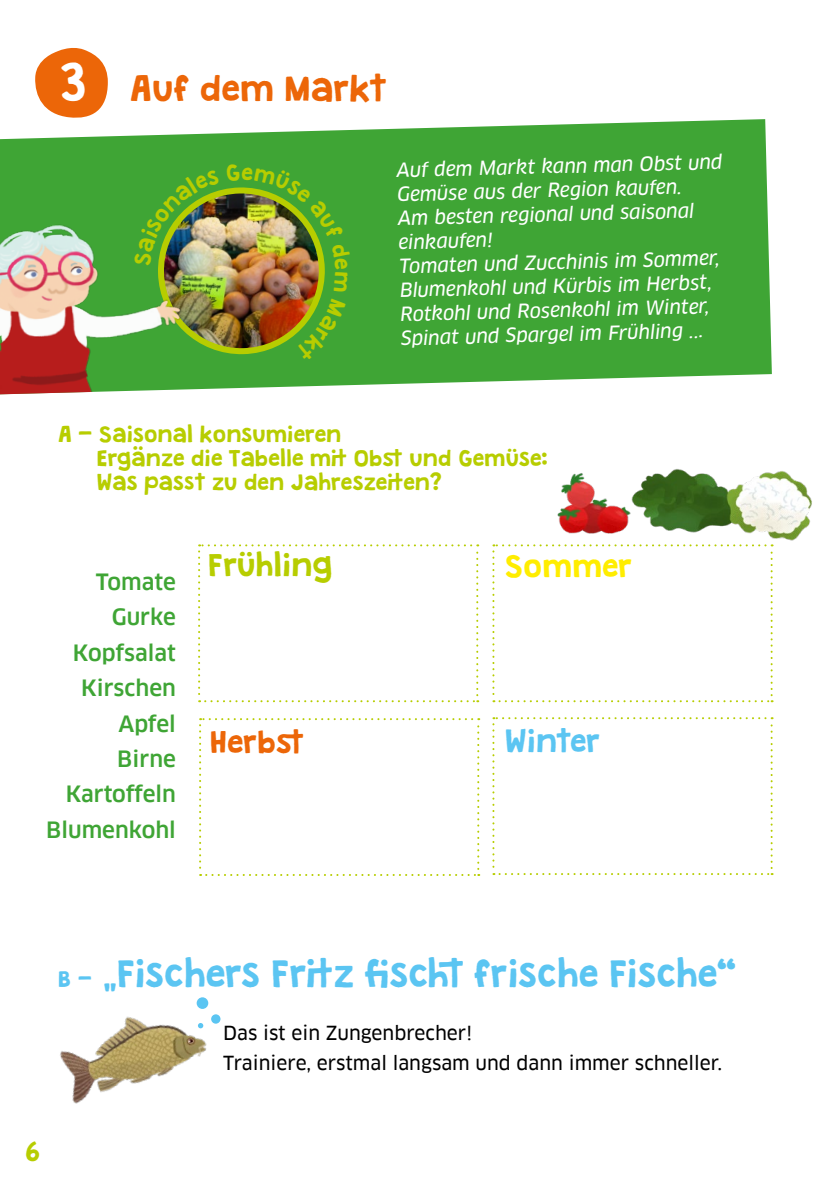
<style>
.page{position:relative;width:840px;height:1191px;background:#fff}
.page>*{position:absolute;margin:0;border:0;box-sizing:border-box;transform-origin:0 0}
.t1{font:48px "Granstander Clean";color:#fff}
.t2{font:34px "Granstander Clean";color:#5bc5f2}
.t3{font:32px "Granstander Clean";color:#ec6608}
.t4{font:28px "Granstander Clean";color:#b7cd00}
.t5{font:28px "Granstander Clean";color:#ffed00}
.t6{font:28px "Granstander Clean";color:#ec6608}
.t7{font:28px "Granstander Clean";color:#5bc5f2}
.t8{font:24px "Granstander Clean";color:#b7cd00}
.t9{font:500 22px/35.4px "Clan Pro";color:#3fa535;text-align:right}
.t10{font:20px/24px "Granstander Clean";color:#b7cd00}
.t11{font:italic 19px/23.6px "Clan Pro News";color:#fff}
.t12{font:19px/29.6px "Clan Pro News";color:#000}
.s1{font-size:20px}
</style>
<div class="page">
<svg style="left:0;top:119px;width:771px;height:268px;background:#50ad47"></svg>
<svg style="left:198px;top:544px;width:280px;height:158px"></svg>
<svg style="left:492px;top:643px;width:280px;height:59px"></svg>
<svg style="left:199px;top:718px;width:280px;height:158px"></svg>
<svg style="left:492px;top:717px;width:280px;height:158px"></svg>
<svg style="left:34px;top:48px;width:74px;height:72px"></svg>
<img style="left:60px;top:997px;width:161px;height:107px">
<svg style="left:198px;top:1023px;width:5px;height:5px"></svg>
<div style="left:211px;top:1014px;width:9px;height:9px;background:#5bc5f2;border-radius:50%"></div>
<div style="left:196px;top:997px;width:12px;height:12px;background:#5bc5f2;border-radius:50%"></div>
<img style="left:0;top:147px;width:285px;height:247px">
<img style="left:492px;top:469px;width:320px;height:172px">
<img style="left:134px;top:164px;width:216px;height:198px">
<h1 class="t1" style="left:61px;top:57px;width:28px">3</h1>
<h3 class="t3" style="left:130px;top:71px;width:258px">Auf dem Markt</h3>
<p class="t11" style="left:395px;top:160px;width:328px;rotate:-2deg">Auf dem Markt kann man Obst und<br>Gemüse aus der Region kaufen.<br>Am besten regional und saisonal einkaufen!</p>
<p class="t11" style="left:398px;top:256px;width:323px;rotate:-2deg">Tomaten und Zucchinis im Sommer, Blumenkohl und Kürbis im Herbst, Rotkohl und Rosenkohl im Winter, Spinat und Spargel im Frühling ...</p>
<p class="t10" style="left:97px;top:422px;width:452px;text-indent:-39px">A - Saisonal konsumieren<br>Ergänze die Tabelle mit Obst und Gemüse:<br>Was passt zu den Jahreszeiten?</p>
<p class="t9" style="left:46px;top:564px;width:131px">Tomate<br>Gurke<br>Kopfsalat<br>Kirschen<br>Apfel<br>Birne<br>Kartoffeln<br>Blumenkohl</p>
<h3 class="t4" style="left:208px;top:550px;width:126px">Frühling</h3>
<h3 class="t5" style="left:505px;top:551px;width:128px">Sommer</h3>
<h3 class="t6" style="left:210px;top:726px;width:96px">Herbst</h3>
<h3 class="t7" style="left:505px;top:726px;width:96px">Winter</h3>
<h2 class="t2" style="left:59px;top:955px;width:679px"><span class="s1">B -</span> „Fischers Fritz fischt frische Fische“</h2>
<p class="t12" style="left:223px;top:1018px;width:500px">Das ist ein Zungenbrecher!<br>Trainiere, erstmal langsam und dann immer schneller.</p>
<p class="t8" style="left:26px;top:1139px;width:16px">6</p>
</div>
